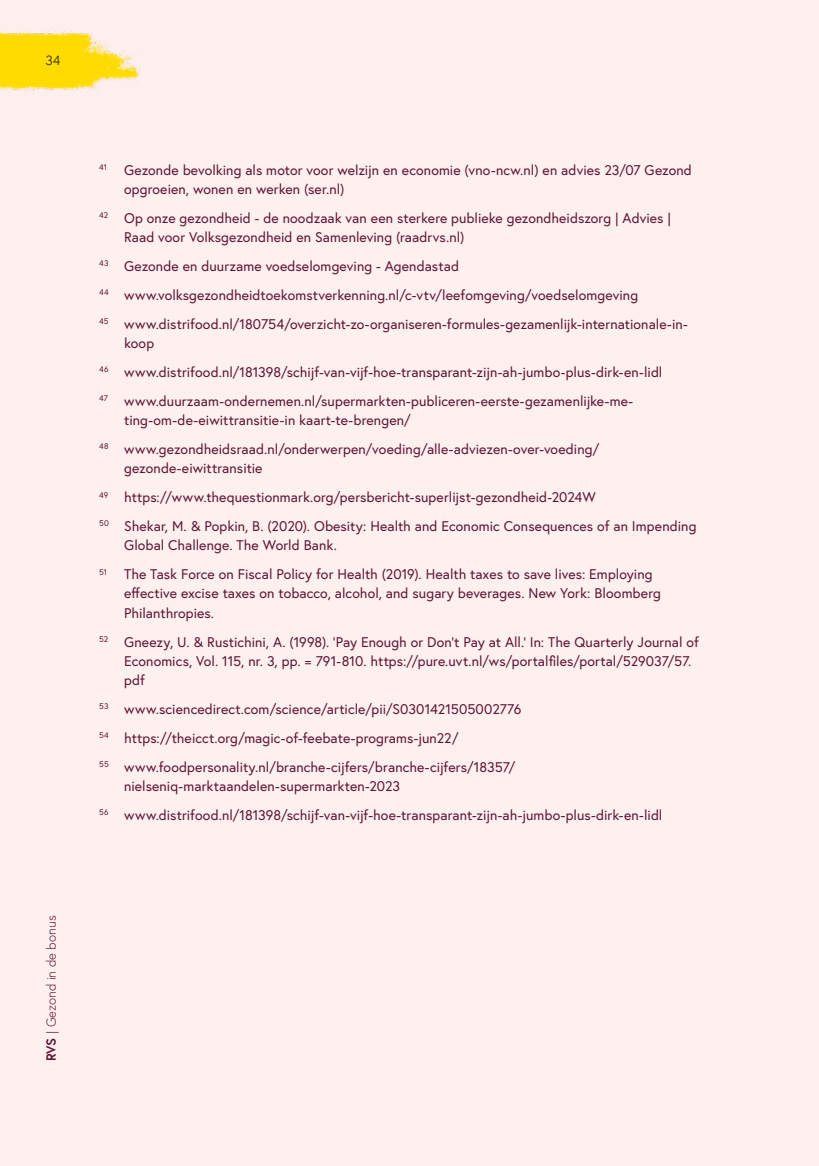
<style>
.page{position:relative;width:819px;height:1166px;background:#fef0ef}
.page>*{position:absolute;margin:0;border:0;box-sizing:border-box;transform-origin:0 0}
.footnote_text{font:14px/19.2px "Europa";letter-spacing:.005em;color:#5d1333}
.t1{font:300 13.3px "Europa";color:#000}
.t2{font:300 13.12px "Europa";color:#5d1333}
.s1{font-weight:700;font-size:13.3px}
</style>
<div class="page">
<img style="left:0;top:31px;width:142px;height:61px">
<p class="t1" style="left:45px;top:52px;width:16px">34</p>
<p class="t2" style="left:43px;top:1061px;width:147px;rotate:-90deg"><span class="s1">RVS</span> | Gezond in de bonus</p>
<p class="footnote_text" style="left:124px;top:160px;width:569px;text-indent:-25px"><sup>41</sup> Gezonde bevolking als motor voor welzijn en economie (vno-ncw.nl) en advies 23/07 Gezond opgroeien, wonen en werken (ser.nl)</p>
<p class="footnote_text" style="left:124px;top:208px;width:548px;text-indent:-25px"><sup>42</sup> Op onze gezondheid - de noodzaak van een sterkere publieke gezondheidszorg | Advies |<br>Raad voor Volksgezondheid en Samenleving (raadrvs.nl)</p>
<p class="footnote_text" style="left:99px;top:256px;width:361px"><sup>43</sup> Gezonde en duurzame voedselomgeving - Agendastad</p>
<p class="footnote_text" style="left:99px;top:285px;width:540px"><sup>44</sup> www.volksgezondheidtoekomstverkenning.nl/c-vtv/leefomgeving/voedselomgeving</p>
<p class="footnote_text" style="left:124px;top:314px;width:565px;text-indent:-25px"><sup>45</sup> www.distrifood.nl/180754/overzicht-zo-organiseren-formules-gezamenlijk-internationale-in&shy;koop</p>
<p class="footnote_text" style="left:99px;top:362px;width:564px"><sup>46</sup> www.distrifood.nl/181398/schijf-van-vijf-hoe-transparant-zijn-ah-jumbo-plus-dirk-en-lidl</p>
<p class="footnote_text" style="left:124px;top:391px;width:510px;text-indent:-25px"><sup>47</sup> www.duurzaam-ondernemen.nl/supermarkten-publiceren-eerste-gezamenlijke-me&shy;ting-om-de-eiwittransitie-in kaart-te-brengen/</p>
<p class="footnote_text" style="left:124px;top:439px;width:477px;text-indent:-25px"><sup>48</sup> www.gezondheidsraad.nl/onderwerpen/voeding/alle-adviezen-over-voeding/ gezonde-eiwittransitie</p>
<p class="footnote_text" style="left:99px;top:487px;width:498px"><sup>49</sup> https://www.thequestionmark.org/persbericht-superlijst-gezondheid-2024W</p>
<p class="footnote_text" style="left:124px;top:516px;width:573px;text-indent:-25px"><sup>50</sup> Shekar, M. &amp; Popkin, B. (2020). Obesity: Health and Economic Consequences of an Impending<br>Global Challenge. The World Bank.</p>
<p class="footnote_text" style="left:124px;top:564px;width:538px;text-indent:-25px"><sup>51</sup> The Task Force on Fiscal Policy for Health (2019). Health taxes to save lives: Employing effective excise taxes on tobacco, alcohol, and sugary beverages. New York: Bloomberg<br>Philanthropies.</p>
<p class="footnote_text" style="left:124px;top:632px;width:576px;text-indent:-25px"><sup>52</sup> Gneezy, U. &amp; Rustichini, A. (1998). ‘Pay Enough or Don’t Pay at All.’ In: The Quarterly Journal of<br>Economics, Vol. 115, nr. 3, pp. = 791-810. https://pure.uvt.nl/ws/portalfiles/portal/529037/57. pdf</p>
<p class="footnote_text" style="left:99px;top:699px;width:423px"><sup>53</sup> www.sciencedirect.com/science/article/pii/S0301421505002776</p>
<p class="footnote_text" style="left:99px;top:728px;width:361px"><sup>54</sup> https://theicct.org/magic-of-feebate-programs-jun22/</p>
<p class="footnote_text" style="left:124px;top:757px;width:393px;text-indent:-25px"><sup>55</sup> www.foodpersonality.nl/branche-cijfers/branche-cijfers/18357/ nielseniq-marktaandelen-supermarkten-2023</p>
<p class="footnote_text" style="left:99px;top:805px;width:564px"><sup>56</sup> www.distrifood.nl/181398/schijf-van-vijf-hoe-transparant-zijn-ah-jumbo-plus-dirk-en-lidl</p>
</div>
